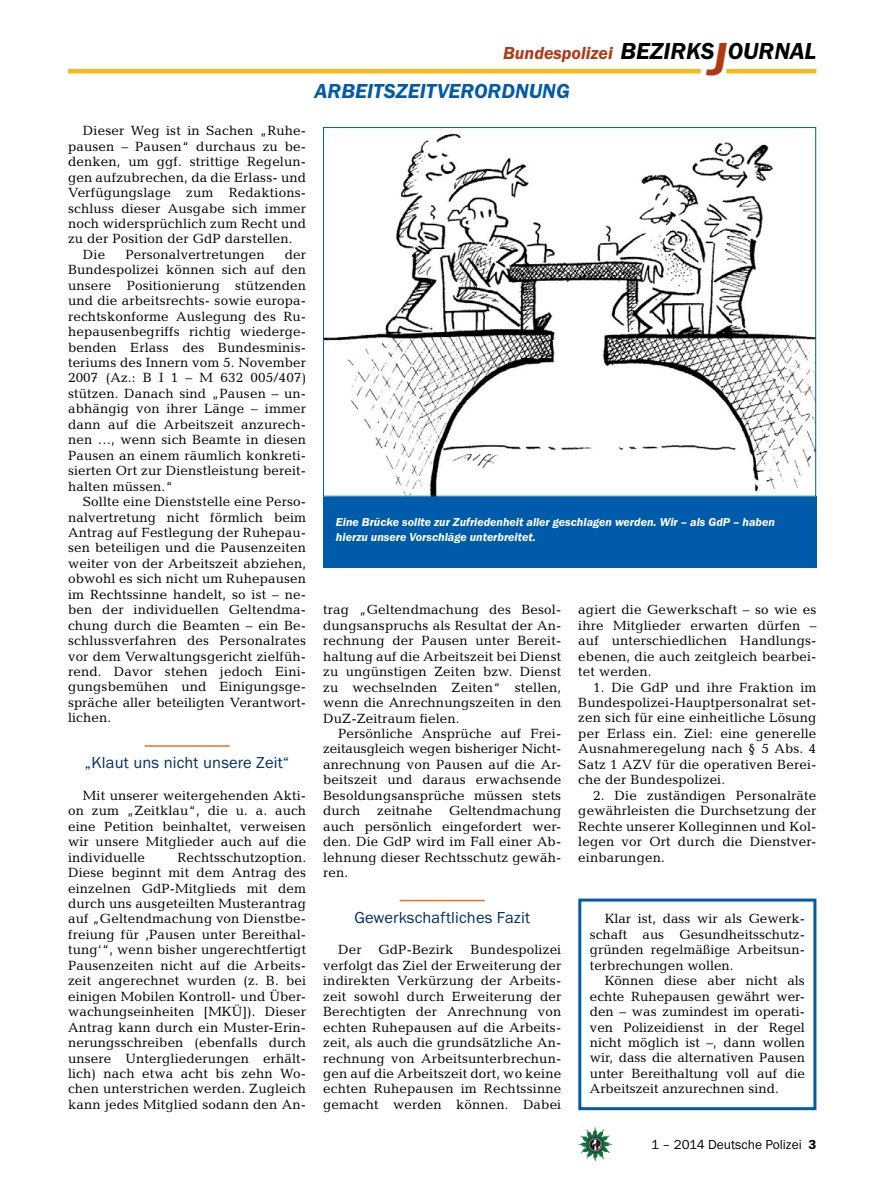
<style>
.page{position:relative;width:893px;height:1191px;background:#fff}
.page>*{position:absolute;margin:0;border:0;box-sizing:border-box;transform-origin:0 0}
.t1{font:italic 600 24px "Franklin Gothic Itc T";color:#000}
.t2{font:italic 600 21px "Franklin Gothic Itc T";color:#005baa}
.t3{font:italic 600 18px "Franklin Gothic Itc T";color:#b33916}
.t4{font:16.5px "Franklin Gothic Itc T";letter-spacing:.01em;color:#002f67}
.t5{font:13.5px/15.5px "Candida";letter-spacing:.01em;color:#000;text-align:justify}
.t6{font:13.5px "Franklin Gothic Itc T";color:#000}
.t7{font:italic 600 12px/15px "Franklin Gothic Itc T";color:#fff}
.s1{font-size:48px;color:#b33916}
.s2{font-weight:600}
</style>
<div class="page">
<img style="left:578px;top:1127px;width:17px;height:25px">
<hr style="left:726px;top:69px;width:90px;height:4px;background:#fdb913">
<hr style="left:68px;top:69px;width:633px;height:4px;background:#fdb913">
<hr style="left:145px;top:745px;width:85px;height:1px;background:#de761c">
<div style="left:323px;top:497px;width:493px;height:71px;background:#005baa"></div>
<img style="left:325px;top:129px;width:489px;height:365px">
<hr style="left:400px;top:899px;width:85px;height:2px;background:#de761c">
<div style="left:578px;top:898px;width:238px;height:212px;border:3px solid #005baa"></div>
<h1 class="t1" style="left:620px;top:37px;width:197px">BEZIRKS<span class="s1">J</span>OURNAL</h1>
<h3 class="t3" style="left:503px;top:42px;width:111px">Bundespolizei</h3>
<h2 class="t2" style="left:315px;top:79px;width:257px">ARBEITSZEITVERORDNUNG</h2>
<p class="t5" style="left:83px;top:123px;width:225px">Dieser Weg ist in Sachen „Ruhe-</p>
<p class="t5" style="left:68px;top:138px;width:240px">pausen – Pausen“ durchaus zu be-</p>
<p class="t5" style="left:68px;top:154px;width:240px">denken, um ggf. strittige Regelun-</p>
<p class="t5" style="left:68px;top:169px;width:240px">gen aufzubrechen, da die Erlass- und</p>
<p class="t5" style="left:68px;top:185px;width:240px">Verfügungslage zum Redaktions-</p>
<p class="t5" style="left:68px;top:200px;width:240px">schluss dieser Ausgabe sich immer</p>
<p class="t5" style="left:68px;top:216px;width:240px">noch widersprüchlich zum Recht und</p>
<p class="t5" style="left:68px;top:231px;width:226px">zu der Position der GdP darstellen.</p>
<p class="t5" style="left:83px;top:246px;width:24px">Die</p>
<p class="t5" style="left:125px;top:246px;width:141px">Personalvertretungen</p>
<p class="t5" style="left:68px;top:246px;width:240px;text-indent:217px">der Bundespolizei können sich auf den unsere Positionierung stützenden und die arbeitsrechts- sowie europa&shy;rechtskonforme Auslegung des Ru&shy;hepausenbegriffs richtig wiederge&shy;benden Erlass des Bundesminis&shy;teriums des Innern vom 5. November 2007 (Az.: B I 1 – M 632 005/407) stützen. Danach sind „Pausen – un&shy;abhängig von ihrer Länge – immer dann auf die Arbeitszeit anzurech&shy;nen …, wenn sich Beamte in diesen Pausen an einem räumlich konkreti&shy;sierten Ort zur Dienstleistung bereit&shy;halten müssen.“</p>
<p class="t5" style="left:68px;top:494px;width:240px;text-indent:15px">Sollte eine Dienststelle eine Perso&shy;nalvertretung nicht förmlich beim Antrag auf Festlegung der Ruhepau&shy;sen beteiligen und die Pausenzeiten weiter von der Arbeitszeit abziehen, obwohl es sich nicht um Ruhepausen im Rechtssinne handelt, so ist – ne&shy;ben der individuellen Geltendma&shy;chung durch die Beamten – ein Be&shy;schlussverfahren des Personalrates vor dem Verwaltungsgericht zielfüh&shy;rend. Davor stehen jedoch Eini&shy;gungsbemühen und Einigungsge&shy;spräche aller beteiligten Verantwort&shy;lichen.</p>
<p class="t4" style="left:85px;top:753px;width:206px">„Klaut uns nicht unsere Zeit“</p>
<p class="t5" style="left:68px;top:787px;width:240px;text-indent:15px">Mit unserer weitergehenden Akti&shy;on zum „Zeitklau“, die u. a. auch eine Petition beinhaltet, verweisen wir unsere Mitglieder auch auf die individuelle</p>
<p class="t5" style="left:68px;top:849px;width:240px;text-indent:109px">Rechtsschutzoption.<br>Diese beginnt mit dem Antrag des einzelnen GdP-Mitglieds mit dem durch uns ausgeteilten Musterantrag auf „Geltendmachung von Dienstbe&shy;freiung für ,Pausen unter Bereithal&shy;tung‘“, wenn bisher ungerechtfertigt Pausenzeiten nicht auf die Arbeits&shy;zeit angerechnet wurden (z. B. bei einigen Mobilen Kontroll- und Über&shy;wachungseinheiten [MKÜ]). Dieser Antrag kann durch ein Muster-Erin&shy;nerungsschreiben (ebenfalls durch unsere Untergliederungen erhält&shy;lich) nach etwa acht bis zehn Wo&shy;chen unterstrichen werden. Zugleich kann jedes Mitglied sodann den An-</p>
<p class="t7" style="left:336px;top:514px;width:441px">Eine Brücke sollte zur Zufriedenheit aller geschlagen werden. Wir – als GdP – haben hierzu unsere Vorschläge unterbreitet.</p>
<p class="t5" style="left:323px;top:602px;width:240px">trag „Geltendmachung des Besol&shy;dungsanspruchs als Resultat der An&shy;rechnung der Pausen unter Bereit&shy;haltung auf die Arbeitszeit bei Dienst zu ungünstigen Zeiten bzw. Dienst zu wechselnden Zeiten“ stellen, wenn die Anrechnungszeiten in den DuZ-Zeitraum fielen.</p>
<p class="t5" style="left:323px;top:725px;width:240px;text-indent:15px">Persönliche Ansprüche auf Frei&shy;zeitausgleich wegen bisheriger Nicht&shy;anrechnung von Pausen auf die Ar&shy;beitszeit und daraus erwachsende Besoldungsansprüche müssen stets durch zeitnahe Geltendmachung auch persönlich eingefordert wer&shy;den. Die GdP wird im Fall einer Ab&shy;lehnung dieser Rechtsschutz gewäh&shy;ren.</p>
<p class="t4" style="left:354px;top:907px;width:177px">Gewerkschaftliches Fazit</p>
<p class="t5" style="left:338px;top:942px;width:25px">Der</p>
<p class="t5" style="left:378px;top:942px;width:76px">GdP-Bezirk</p>
<p class="t5" style="left:323px;top:942px;width:240px;text-indent:147px">Bundespolizei verfolgt das Ziel der Erweiterung der indirekten Verkürzung der Arbeits&shy;zeit sowohl durch Erweiterung der Berechtigten der Anrechnung von echten Ruhepausen auf die Arbeits&shy;zeit, als auch die grundsätzliche An&shy;rechnung von Arbeitsunterbrechun&shy;gen auf die Arbeitszeit dort, wo keine echten Ruhepausen im Rechtssinne gemacht werden können. Dabei</p>
<p class="t5" style="left:578px;top:602px;width:240px">agiert die Gewerkschaft – so wie es ihre Mitglieder erwarten dürfen – auf unterschiedlichen Handlungs&shy;ebenen, die auch zeitgleich bearbei&shy;tet werden.</p>
<p class="t5" style="left:578px;top:679px;width:240px;text-indent:15px">1. Die GdP und ihre Fraktion im Bundespolizei-Hauptpersonalrat set&shy;zen sich für eine einheitliche Lösung per Erlass ein. Ziel: eine generelle Ausnahmeregelung nach § 5 Abs. 4<br>Satz 1 AZV für die operativen Berei&shy;che der Bundespolizei.</p>
<p class="t5" style="left:578px;top:787px;width:240px;text-indent:15px">2. Die zuständigen Personalräte gewährleisten die Durchsetzung der Rechte unserer Kolleginnen und Kol&shy;legen vor Ort durch die Dienstver&shy;einbarungen.</p>
<p class="t5" style="left:590px;top:911px;width:217px;text-indent:15px">Klar ist, dass wir als Gewerk&shy;schaft aus Gesundheitsschutz&shy;gründen regelmäßige Arbeitsun&shy;terbrechungen wollen.</p>
<p class="t5" style="left:590px;top:973px;width:217px;text-indent:15px">Können diese aber nicht als echte Ruhepausen gewährt wer&shy;den – was zumindest im operati&shy;ven Polizeidienst in der Regel nicht möglich ist –, dann wollen wir, dass die alternativen Pausen unter Bereithaltung voll auf die Arbeitszeit anzurechnen sind.</p>
<p class="t6" style="left:651px;top:1136px;width:167px">1 – 2014 Deutsche Polizei <span class="s2">3</span></p>
</div>
